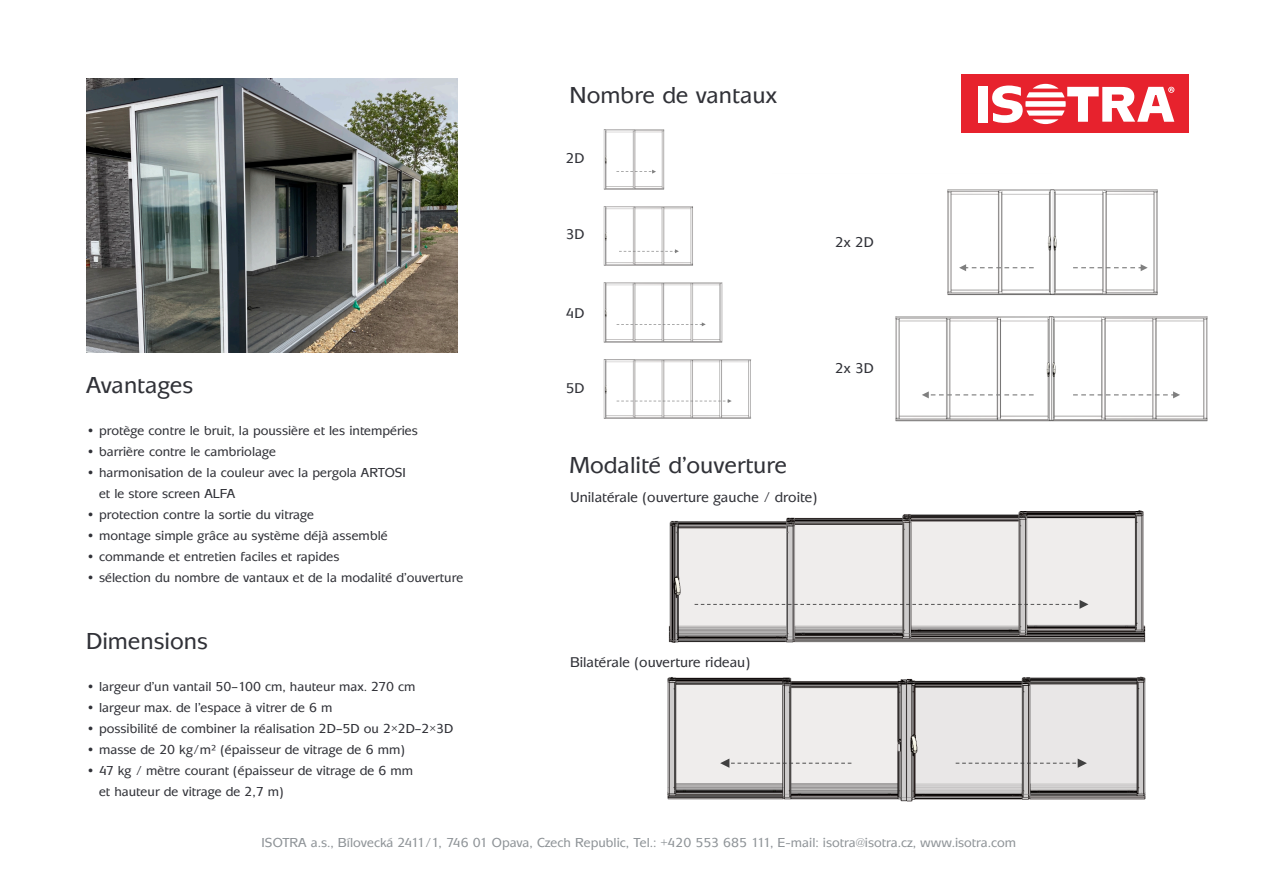
<style>
.page{position:relative;width:1263px;height:893px;background:#fff}
.page>*{position:absolute;margin:0;border:0;box-sizing:border-box;transform-origin:0 0}
.t1{font:500 24px "Mixage Itc TOT";color:#303137}
.t2{font:500 14.7px "Mixage Itc TOT";color:#303137}
.t3{font:500 13.5px/21px "Mixage Itc TOT";color:#303137}
.t4{font:500 13.5px "Mixage Itc TOT";color:#8f9498}
</style>
<div class="page">
<img style="left:668px;top:510px;width:478px;height:133px">
<svg style="left:695px;top:600px;width:393px;height:9px;background:#dedcdb"></svg>
<img style="left:1052px;top:316px;width:156px;height:106px">
<img style="left:1052px;top:189px;width:106px;height:107px">
<img style="left:895px;top:316px;width:157px;height:106px">
<img style="left:947px;top:189px;width:105px;height:106px">
<svg style="left:1073px;top:264px;width:75px;height:7px"></svg>
<svg style="left:959px;top:264px;width:75px;height:7px"></svg>
<svg style="left:1073px;top:391px;width:107px;height:7px"></svg>
<svg style="left:922px;top:391px;width:111px;height:7px"></svg>
<div style="left:961px;top:75px;width:227px;height:58px;background:#e7222d"></div>
<div style="left:978px;top:86px;width:9px;height:36px;background:#fff"></div>
<svg style="left:992px;top:84px;width:182px;height:40px"></svg>
<img style="left:906px;top:676px;width:240px;height:126px">
<img style="left:667px;top:677px;width:239px;height:125px">
<svg style="left:956px;top:758px;width:131px;height:10px"></svg>
<svg style="left:720px;top:758px;width:131px;height:10px"></svg>
<img style="left:603px;top:206px;width:149px;height:213px">
<svg style="left:617px;top:399px;width:115px;height:4px"></svg>
<svg style="left:619px;top:249px;width:60px;height:4px"></svg>
<img style="left:603px;top:129px;width:62px;height:61px">
<svg style="left:616px;top:170px;width:40px;height:4px"></svg>
<svg style="left:617px;top:322px;width:89px;height:4px"></svg>
<img style="left:86px;top:79px;width:371px;height:274px">
<h1 class="t1" style="left:569px;top:87px;width:209px">Nombre de vantaux</h1>
<h1 class="t1" style="left:86px;top:377px;width:109px">Avantages</h1>
<p class="t3" style="left:86px;top:421px;width:333px">• protège contre le bruit, la poussière et les intempéries</p>
<p class="t3" style="left:86px;top:442px;width:192px">• barrière contre le cambriolage</p>
<p class="t3" style="left:99px;top:463px;width:308px;text-indent:-13px">• harmonisation de la couleur avec la pergola ARTOSI et le store screen ALFA</p>
<p class="t3" style="left:86px;top:505px;width:230px">• protection contre la sortie du vitrage</p>
<p class="t3" style="left:86px;top:526px;width:303px">• montage simple grâce au système déjà assemblé</p>
<p class="t3" style="left:86px;top:547px;width:255px">• commande et entretien faciles et rapides</p>
<p class="t3" style="left:86px;top:568px;width:379px">• sélection du nombre de vantaux et de la modalité d’ouverture</p>
<h1 class="t1" style="left:86px;top:633px;width:123px">Dimensions</h1>
<p class="t3" style="left:86px;top:678px;width:331px">• largeur d’un vantail 50–100 cm, hauteur max. 270 cm</p>
<p class="t3" style="left:86px;top:699px;width:248px">• largeur max. de l’espace à vitrer de 6 m</p>
<p class="t3" style="left:86px;top:720px;width:369px">• possibilité de combiner la réalisation 2D–5D ou 2×2D–2×3D</p>
<p class="t3" style="left:86px;top:741px;width:320px">• masse de 20 kg/m² (épaisseur de vitrage de 6 mm)</p>
<p class="t3" style="left:99px;top:762px;width:316px;text-indent:-13px">• 47 kg / mètre courant (épaisseur de vitrage de 6 mm et hauteur de vitrage de 2,7 m)</p>
<p class="t2" style="left:566px;top:154px;width:20px">2D</p>
<p class="t2" style="left:566px;top:230px;width:20px">3D</p>
<p class="t2" style="left:566px;top:308px;width:20px">4D</p>
<p class="t2" style="left:566px;top:383px;width:20px">5D</p>
<p class="t2" style="left:835px;top:237px;width:40px">2x 2D</p>
<p class="t2" style="left:835px;top:363px;width:40px">2x 3D</p>
<h1 class="t1" style="left:569px;top:457px;width:219px">Modalité d’ouverture</h1>
<p class="t2" style="left:570px;top:492px;width:248px">Unilatérale (ouverture gauche / droite)</p>
<p class="t2" style="left:570px;top:657px;width:182px">Bilatérale (ouverture rideau)</p>
<p class="t4" style="left:262px;top:838px;width:756px">ISOTRA a.s., Bílovecká 2411/1, 746 01 Opava, Czech Republic, Tel.: +420 553 685 111, E-mail: isotra@isotra.cz, www.isotra.com</p>
</div>
